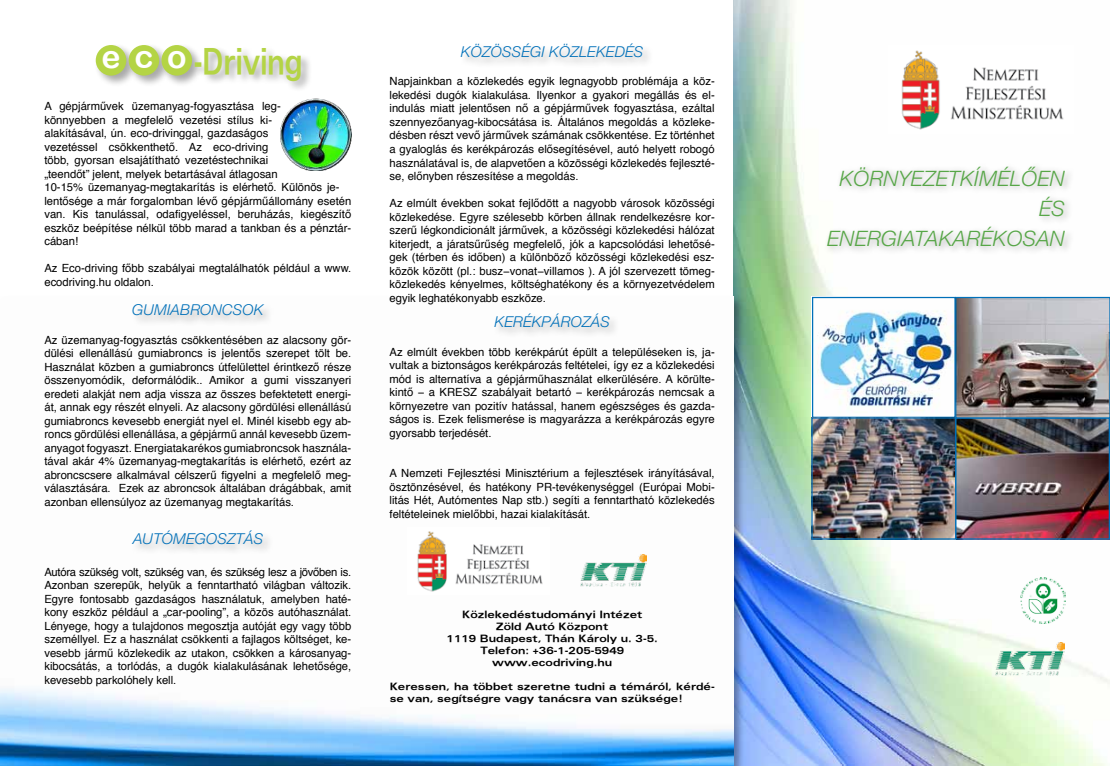
<style>
.page{position:relative;width:1110px;height:766px;background:#fff}
.page>*{position:absolute;margin:0;border:0;box-sizing:border-box;transform-origin:0 0}
.t1{font:700 35.38px "Univers Extended";color:#b4d445;scale:.67 1}
.t2{font:italic 21.25px/30px "Helvetica Neue Light M";letter-spacing:.01em;color:#57a647;text-align:right}
.t3{font:italic 15px "Helvetica Neue Light M";letter-spacing:.01em;color:#0070b9}
.t4{font:11.25px/13.5px "Helvetica";color:#000;text-align:justify}
.t5{font:700 10px/12px "Univers Extended";color:#000;text-align:center}
</style>
<div class="page">
<img style="left:733px;top:1px;width:375px;height:764px">
<img style="left:0;top:554px;width:733px;height:211px">
<img style="left:995px;top:642px;width:68px;height:33px">
<img style="left:1019px;top:577px;width:46px;height:46px">
<img style="left:813px;top:299px;width:294px;height:238px">
<div style="left:954px;top:417px;width:155px;height:122px;border:1px solid #0070b9"></div>
<div style="left:811px;top:297px;width:144px;height:121px;border:1px solid #0070b9"></div>
<div style="left:811px;top:417px;width:144px;height:122px;border:1px solid #0070b9"></div>
<div style="left:954px;top:297px;width:155px;height:121px;border:1px solid #0070b9"></div>
<div style="left:822px;top:162px;width:251px;height:93px;background:#000;opacity:.34"></div>
<img style="left:407px;top:531px;width:142px;height:63px">
<img style="left:887px;top:45px;width:186px;height:88px">
<img style="left:580px;top:554px;width:66px;height:32px">
<div style="left:94px;top:43px;width:43px;height:44px;background:#000;opacity:.34"></div>
<div style="left:96px;top:45px;width:30px;height:31px;background:#b4d445;border-radius:50%"></div>
<div style="left:127px;top:43px;width:43px;height:44px;background:#000;opacity:.34"></div>
<div style="left:129px;top:45px;width:30px;height:31px;background:#b4d445;border-radius:50%"></div>
<div style="left:159px;top:43px;width:44px;height:44px;background:#000;opacity:.34"></div>
<div style="left:161px;top:45px;width:31px;height:31px;background:#b4d445;border-radius:50%"></div>
<div style="left:193px;top:46px;width:119px;height:47px;background:#000;opacity:.34"></div>
<img style="left:280px;top:98px;width:72px;height:73px">
<div style="left:131px;top:303px;width:143px;height:24px;background:#000;opacity:.34"></div>
<div style="left:130px;top:528px;width:143px;height:26px;background:#f4f4f4"></div>
<div style="left:459px;top:41px;width:194px;height:27px;background:#f5f5f5"></div>
<div style="left:492px;top:311px;width:128px;height:27px;background:#000;opacity:.34"></div>
<h1 class="t1" style="left:101px;top:38px;width:301px"><sup>e</sup> <sup>c</sup> <sup>o</sup> -Driving</h1>
<p class="t4" style="left:44px;top:100px;width:308px;text-align:left">A gépjárművek üzemanyag-fogyasztása leg-<br>könnyebben a megfelelő vezetési stílus ki-<br>alakításával, ún. eco-drivinggal, gazdaságos<br>vezetéssel csökkenthető. Az eco-driving<br>több, gyorsan elsajátítható vezetéstechnikai<br>„teendőt” jelent, melyek betartásával átlagosan<br>10-15% üzemanyag-megtakarítás is elérhető. Különös je&shy;lentősége a már forgalomban lévő gépjárműállomány esetén van. Kis tanulással, odafigyeléssel, beruházás, kiegészítő eszköz beépítése nélkül több marad a tankban és a pénztár&shy;cában!</p>
<p class="t4" style="left:44px;top:262px;width:308px">Az Eco-driving főbb szabályai megtalálhatók például a www. ecodriving.hu oldalon.</p>
<h3 class="t3" style="left:132px;top:301px;width:133px">GUMIABRONCSOK</h3>
<p class="t4" style="left:44px;top:333px;width:308px">Az üzemanyag-fogyasztás csökkentésében az alacsony gör&shy;dülési ellenállású gumiabroncs is jelentős szerepet tölt be.<br>Használat közben a gumiabroncs útfelülettel érintkező része összenyomódik, deformálódik.. Amikor a gumi visszanyeri eredeti alakját nem adja vissza az összes befektetett energi&shy;át, annak egy részét elnyeli. Az alacsony gördülési ellenállású gumiabroncs kevesebb energiát nyel el. Minél kisebb egy ab&shy;roncs gördülési ellenállása, a gépjármű annál kevesebb üzem&shy;anyagot fogyaszt. Energiatakarékos gumiabroncsok használa&shy;tával akár 4% üzemanyag-megtakarítás is elérhető, ezért az abroncscsere alkalmával célszerű figyelni a megfelelő meg&shy;választására. Ezek az abroncsok általában drágábbak, amit azonban ellensúlyoz az üzemanyag megtakarítás.</p>
<h3 class="t3" style="left:133px;top:529px;width:132px">AUTÓMEGOSZTÁS</h3>
<p class="t4" style="left:44px;top:565px;width:308px">Autóra szükség volt, szükség van, és szükség lesz a jövőben is.<br>Azonban szerepük, helyük a fenntartható világban változik.<br>Egyre fontosabb gazdaságos használatuk, amelyben haté&shy;kony eszköz például a „car-pooling”, a közös autóhasználat.<br>Lényege, hogy a tulajdonos megosztja autóját egy vagy több személlyel. Ez a használat csökkenti a fajlagos költséget, ke&shy;vesebb jármű közlekedik az utakon, csökken a károsanyag&shy;kibocsátás, a torlódás, a dugók kialakulásának lehetősége, kevesebb parkolóhely kell.</p>
<h3 class="t3" style="left:461px;top:43px;width:184px">KÖZÖSSÉGI KÖZLEKEDÉS</h3>
<p class="t4" style="left:389px;top:75px;width:326px">Napjainkban a közlekedés egyik legnagyobb problémája a köz&shy;lekedési dugók kialakulása. Ilyenkor a gyakori megállás és el&shy;indulás miatt jelentősen nő a gépjárművek fogyasztása, ezáltal szennyezőanyag-kibocsátása is. Általános megoldás a közleke&shy;désben részt vevő járművek számának csökkentése. Ez történhet a gyaloglás és kerékpározás elősegítésével, autó helyett robogó használatával is, de alapvetően a közösségi közlekedés fejleszté&shy;se, előnyben részesítése a megoldás.</p>
<p class="t4" style="left:389px;top:197px;width:326px">Az elmúlt években sokat fejlődött a nagyobb városok közösségi közlekedése. Egyre szélesebb körben állnak rendelkezésre kor&shy;szerű légkondicionált járművek, a közösségi közlekedési hálózat kiterjedt, a járatsűrűség megfelelő, jók a kapcsolódási lehetősé&shy;gek (térben és időben) a különböző közösségi közlekedési esz&shy;közök között (pl.: busz−vonat−villamos ). A jól szervezett tömeg&shy;közlekedés kényelmes, költséghatékony és a környezetvédelem egyik leghatékonyabb eszköze.</p>
<h3 class="t3" style="left:494px;top:312px;width:117px">KERÉKPÁROZÁS</h3>
<p class="t4" style="left:389px;top:345px;width:326px">Az elmúlt években több kerékpárút épült a településeken is, ja&shy;vultak a biztonságos kerékpározás feltételei, így ez a közlekedési mód is alternatíva a gépjárműhasználat elkerülésére. A körülte&shy;kintő − a KRESZ szabályait betartó − kerékpározás nemcsak a környezetre van pozitív hatással, hanem egészséges és gazda&shy;ságos is. Ezek felismerése is magyarázza a kerékpározás egyre gyorsabb terjedését.</p>
<p class="t4" style="left:389px;top:466px;width:326px">A Nemzeti Fejlesztési Minisztérium a fejlesztések irányításával, ösztönzésével, és hatékony PR-tevékenységgel (Európai Mobi&shy;litás Hét, Autómentes Nap stb.) segíti a fenntartható közlekedés feltételeinek mielőbbi, hazai kialakítását.</p>
<p class="t5" style="left:446px;top:607px;width:213px">Közlekedéstudományi Intézet<br>Zöld Autó Központ<br>1119 Budapest, Thán Károly u. 3-5.<br>Telefon: +36-1-205-5949 www.ecodriving.hu</p>
<p class="t5" style="left:389px;top:679px;width:326px;text-align:left">Keressen, ha többet szeretne tudni a témáról, kérdé&shy;se van, segítségre vagy tanácsra van szüksége!</p>
<h2 class="t2" style="left:826px;top:163px;width:239px">KÖRNYEZETKÍMÉLÕEN<br>ÉS<br>ENERGIATAKARÉKOSAN</h2>
</div>
